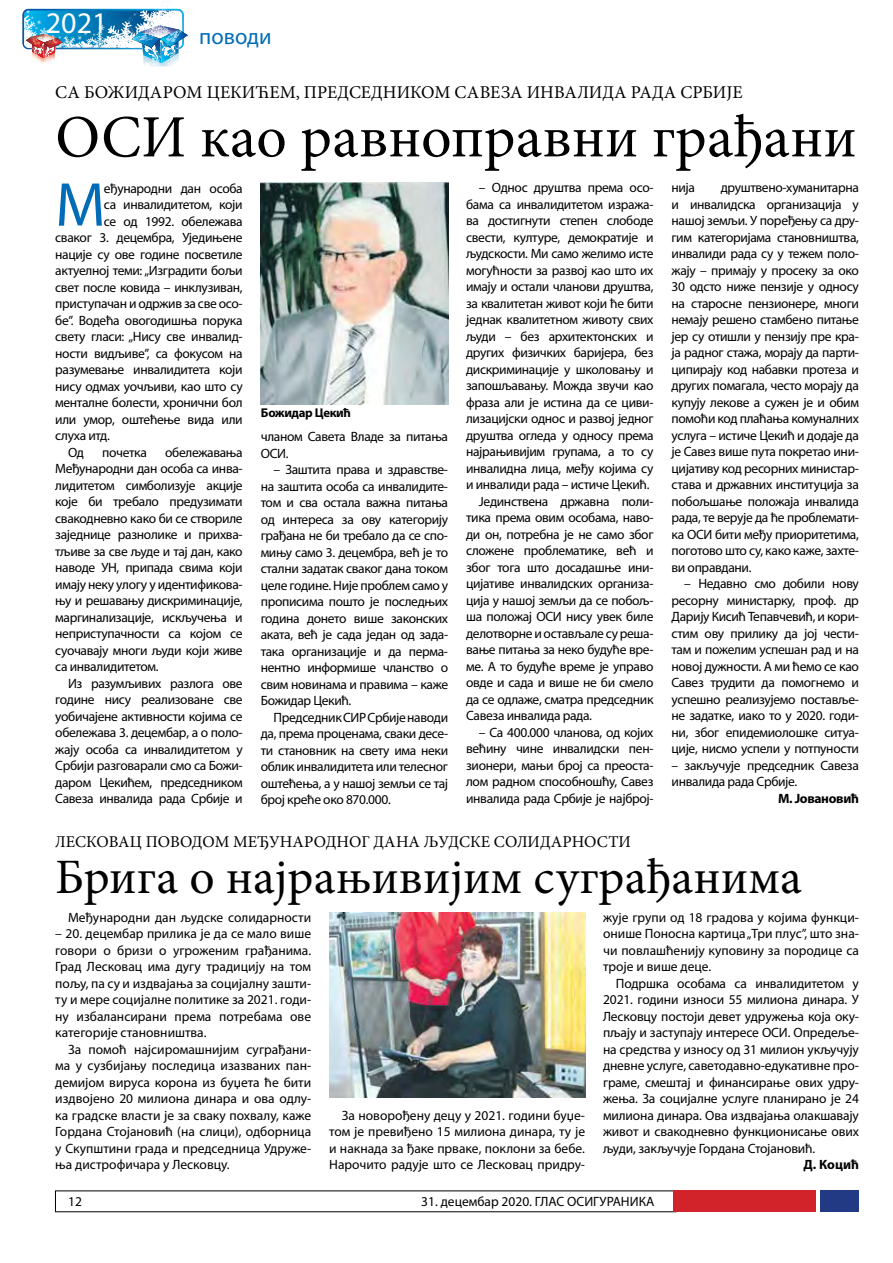
<style>
.page{position:relative;width:893px;height:1263px;background:#fff}
.page>*{position:absolute;margin:0;border:0;box-sizing:border-box;transform-origin:0 0}
.t1{font:62.4px "Myriad Pro";color:#006cb7}
.t2{font:60px "Minion Pro";color:#000}
.t3{font:49.5px "Minion Pro";color:#000}
.t4{font:30px "Myriad Pro";color:#fff}
.t5{font:22.5px "Myriad Pro";color:#006cb7}
.t6{font:18px "Minion Pro";color:#000}
.t7{font:16.5px "Minion Pro";color:#000}
.t8{font:13.5px/16.5px "Myriad Pro";letter-spacing:-.025em;color:#000;text-align:justify}
.t9{font:13.5px "Myriad Pro";color:#000}
.t10{font:700 13.5px "Myriad Pro";letter-spacing:-.025em;color:#000}
.t11{font:700 12.75px "Myriad Pro";letter-spacing:-.025em;color:#000}
</style>
<div class="page">
<div style="left:821px;top:1191px;width:38px;height:21px;background:#223983"></div>
<div style="left:673px;top:1191px;width:143px;height:21px;background:#d2232a"></div>
<img style="left:261px;top:183px;width:187px;height:221px">
<img style="left:329px;top:912px;width:256px;height:185px">
<img style="left:24px;top:1px;width:164px;height:66px">
<h3 class="t4" style="left:46px;top:5px;width:69px">2021.</h3>
<h3 class="t5" style="left:199px;top:22px;width:74px">поводи</h3>
<h3 class="t6" style="left:55px;top:80px;width:689px">СА БОЖИДАРОМ ЦЕКИЋЕМ, ПРЕДСЕДНИКОМ САВЕЗА ИНВАЛИДА РАДА СРБИЈЕ</h3>
<h2 class="t2" style="left:55px;top:97px;width:803px">ОСИ као равноправни грађани</h2>
<h1 class="t1" style="left:55px;top:166px;width:52px">М</h1>
<p class="t8" style="left:104px;top:180px;width:140px">еђународни дан особа</p>
<p class="t8" style="left:104px;top:196px;width:140px">са инвалидитетом, који</p>
<p class="t8" style="left:104px;top:213px;width:140px">се од 1992. обележава</p>
<p class="t8" style="left:55px;top:229px;width:189px">сваког 3. децембра, Уједињене</p>
<p class="t8" style="left:55px;top:246px;width:189px">нације су ове године посветиле</p>
<p class="t8" style="left:55px;top:262px;width:189px">актуелној теми: „Изградити бољи</p>
<p class="t8" style="left:55px;top:279px;width:189px">свет после ковида – инклузиван,</p>
<p class="t8" style="left:55px;top:295px;width:188px">приступачан и одржив за све осо-</p>
<p class="t8" style="left:55px;top:312px;width:189px">бе”. Водећа овогодишња порука</p>
<p class="t8" style="left:55px;top:328px;width:188px">свету гласи: „Нису све инвалид-</p>
<p class="t8" style="left:55px;top:345px;width:189px">ности видљиве”, са фокусом на</p>
<p class="t8" style="left:55px;top:361px;width:189px">разумевање инвалидитета који</p>
<p class="t8" style="left:55px;top:378px;width:189px">нису одмах уочљиви, као што су</p>
<p class="t8" style="left:55px;top:394px;width:189px">менталне болести, хронични бол</p>
<p class="t8" style="left:55px;top:411px;width:189px">или умор, оштећење вида или</p>
<p class="t8" style="left:55px;top:427px;width:56px">слуха итд.</p>
<p class="t8" style="left:68px;top:444px;width:17px">Од</p>
<p class="t8" style="left:102px;top:444px;width:46px">почетка</p>
<p class="t8" style="left:55px;top:444px;width:189px;text-indent:110px">обележавања Међународни дан особа са инва&shy;лидитетом симболизује акције које би требало предузимати свакодневно како би се створиле заједнице разнолике и прихва&shy;тљиве за све људе и тај дан, како наводе УН, припада свима који имају неку улогу у идентификова&shy;њу и решавању дискриминације, маргинализације, искључења и неприступачности са којом се суочавају многи људи који живе са инвалидитетом.</p>
<p class="t8" style="left:55px;top:675px;width:189px;text-indent:13px">Из разумљивих разлога ове године нису реализоване све уобичајене активности којима се обележава 3. децембар, а о поло&shy;жају особа са инвалидитетом у Србији разговарали смо са Божи&shy;даром Цекићем, председником Савеза инвалида рада Србије и</p>
<p class="t11" style="left:261px;top:405px;width:91px">Божидар Цекић</p>
<p class="t8" style="left:261px;top:428px;width:189px">чланом Савета Владе за питања<br>ОСИ.</p>
<p class="t8" style="left:261px;top:461px;width:189px;text-indent:13px">– Заштита права и здравстве&shy;на заштита особа са инвалидите&shy;том и сва остала важна питања од интереса за ову категорију грађана не би требало да се спо&shy;мињу само 3. децембра, већ је то стални задатак сваког дана током целе године. Није проблем само у прописима пошто је последњих година донето више законских аката, већ је сада један од зада&shy;така организације и да перма&shy;нентно информише чланство о свим новинама и правима – каже Божидар Цекић.</p>
<p class="t8" style="left:261px;top:709px;width:189px;text-indent:13px">Председник СИР Србије наводи да, према проценама, сваки десе&shy;ти становник на свету има неки облик инвалидитета или телесног оштећења, а у нашој земљи се тај број креће око 870.000.</p>
<p class="t8" style="left:479px;top:179px;width:175px">– Однос друштва према осо-</p>
<p class="t8" style="left:466px;top:196px;width:188px">бама са инвалидитетом изража-</p>
<p class="t8" style="left:466px;top:212px;width:189px">ва достигнути степен слободе</p>
<p class="t8" style="left:466px;top:229px;width:189px">свести, културе, демократије и</p>
<p class="t8" style="left:466px;top:245px;width:189px">људскости. Ми само желимо исте</p>
<p class="t8" style="left:466px;top:262px;width:189px">могућности за развој као што их</p>
<p class="t8" style="left:466px;top:278px;width:189px">имају и остали чланови друштва,</p>
<p class="t8" style="left:466px;top:295px;width:189px">за квалитетан живот који ће бити</p>
<p class="t8" style="left:466px;top:311px;width:189px">једнак квалитетном животу свих</p>
<p class="t8" style="left:466px;top:328px;width:189px">људи – без архитектонских и</p>
<p class="t8" style="left:466px;top:344px;width:189px">других физичких баријера, без</p>
<p class="t8" style="left:466px;top:361px;width:189px">дискриминације у школовању и</p>
<p class="t8" style="left:466px;top:377px;width:189px">запошљавању. Можда звучи као</p>
<p class="t8" style="left:466px;top:394px;width:188px">фраза али је истина да се циви-</p>
<p class="t8" style="left:466px;top:410px;width:189px">лизацијски однос и развој једног</p>
<p class="t8" style="left:466px;top:427px;width:189px">друштва огледа у односу према</p>
<p class="t8" style="left:466px;top:443px;width:189px">најрањивијим групама, а то су</p>
<p class="t8" style="left:466px;top:460px;width:189px">инвалидна лица, међу којима су</p>
<p class="t8" style="left:466px;top:476px;width:185px">и инвалиди рада – истиче Цекић.</p>
<p class="t8" style="left:479px;top:493px;width:175px">Јединствена државна поли-</p>
<p class="t8" style="left:466px;top:509px;width:188px">тика према овим особама, наво-</p>
<p class="t8" style="left:466px;top:526px;width:189px">ди он, потребна је не само због</p>
<p class="t8" style="left:466px;top:542px;width:189px">сложене проблематике, већ и</p>
<p class="t8" style="left:466px;top:559px;width:188px">због тога што досадашње ини-</p>
<p class="t8" style="left:466px;top:575px;width:188px">цијативе инвалидских организа-</p>
<p class="t8" style="left:466px;top:592px;width:188px">ција у нашој земљи да се побољ-</p>
<p class="t8" style="left:466px;top:608px;width:189px">ша положај ОСИ нису увек биле</p>
<p class="t8" style="left:466px;top:625px;width:188px">делотворне и остављале су реша-</p>
<p class="t8" style="left:466px;top:641px;width:188px">вање питања за неко будуће вре-</p>
<p class="t8" style="left:466px;top:658px;width:189px">ме. А то будуће време је управо</p>
<p class="t8" style="left:466px;top:674px;width:189px">овде и сада и више не би смело</p>
<p class="t8" style="left:466px;top:691px;width:189px">да се одлаже, сматра председник</p>
<p class="t8" style="left:466px;top:707px;width:127px">Савеза инвалида рада.</p>
<p class="t8" style="left:466px;top:724px;width:189px;text-indent:13px">– Са 400.000 чланова, од којих већину чине инвалидски пен&shy;зионери, мањи број са преоста&shy;лом радном способношћу, Савез инвалида рада Србије је најброј-</p>
<p class="t8" style="left:671px;top:179px;width:25px">нија</p>
<p class="t8" style="left:671px;top:179px;width:189px;text-indent:49px">друштвено-хуманитарна и инвалидска организација у нашој земљи. У поређењу са дру&shy;гим категоријама становништва, инвалиди рада су у тежем поло&shy;жају – примају у просеку за око 30 одсто ниже пензије у односу на старосне пензионере, многи немају решено стамбено питање јер су отишли у пензију пре кра&shy;ја радног стажа, морају да парти&shy;ципирају код набавки протеза и других помагала, често морају да купују лекове а сужен је и обим помоћи код плаћања комуналних услуга – истиче Цекић и додаје да је Савез више пута покретао ини&shy;цијативу код ресорних министар&shy;става и државних институција за побољшање положаја инвалида рада, те верује да ће проблемати&shy;ка ОСИ бити међу приоритетима, поготово што су, како каже, захте&shy;ви оправдани.</p>
<p class="t8" style="left:671px;top:575px;width:189px;text-indent:13px">– Недавно смо добили нову ресорну министарку, проф. др Дарију Кисић Тепавчевић, и кори&shy;стим ову прилику да јој чести&shy;там и пожелим успешан рад и на новој дужности. А ми ћемо се као Савез трудити да помогнемо и успешно реализујемо поставље&shy;не задатке, иако то у 2020. годи&shy;ни, због епидемиолошке ситуа&shy;ције, нисмо успели у потпуности</p>
<p class="t8" style="left:671px;top:757px;width:189px">– закључује председник Савеза инвалида рада Србије.</p>
<p class="t10" style="left:778px;top:789px;width:82px">М. Јовановић</p>
<p class="t7" style="left:55px;top:830px;width:577px">ЛЕСКОВАЦ ПОВОДОМ МЕЂУНАРОДНОГ ДАНА ЉУДСКЕ СОЛИДАРНОСТИ</p>
<h3 class="t3" style="left:55px;top:844px;width:748px">Брига о најрањивијим суграђанима</h3>
<p class="t9" style="left:68px;top:909px;width:245px">Међународни дан људске солидарности</p>
<p class="t8" style="left:55px;top:925px;width:257px">– 20. децембар прилика је да се мало више говори о бризи о угроженим грађанима.<br>Град Лесковац има дугу традицију на том пољу, па су и издвајања за социјалну зашти&shy;ту и мере социјалне политике за 2021. годи&shy;ну избалансирани према потребама ове категорије становништва.</p>
<p class="t8" style="left:55px;top:1041px;width:257px;text-indent:13px">За помоћ најсиромашнијим суграђани&shy;ма у сузбијању последица изазваних пан&shy;демијом вируса корона из буџета ће бити издвојено 20 милиона динара и ова одлу&shy;ка градске власти је за сваку похвалу, каже Гордана Стојановић (на слици), одборница у Скупштини града и председница Удруже&shy;ња дистрофичара у Лесковцу.</p>
<p class="t8" style="left:329px;top:1106px;width:257px;text-indent:13px">За новорођену децу у 2021. години буџе&shy;том је превиђено 15 милиона динара, ту је и накнада за ђаке прваке, поклони за бебе.<br>Нарочито радује што се Лесковац придру-</p>
<p class="t8" style="left:603px;top:909px;width:257px">жује групи од 18 градова у којима функци&shy;онише Поносна картица „Три плус”, што зна&shy;чи повлашћенију куповину за породице са троје и више деце.</p>
<p class="t8" style="left:603px;top:975px;width:257px;text-indent:13px">Подршка особама са инвалидитетом у 2021. години износи 55 милиона динара. У Лесковцу постоји девет удружења која оку&shy;пљају и заступају интересе ОСИ. Опредеље&shy;на средства у износу од 31 милион укључују дневне услуге, саветодавно-едукативне про&shy;граме, смештај и финансирање ових удру&shy;жења. За социјалне услуге планирано је 24 милиона динара. Ова издвајања олакшавају живот и свакодневно функционисање ових људи, закључује Гордана Стојановић.</p>
<p class="t10" style="left:803px;top:1156px;width:57px">Д. Коцић</p>
<p class="t8" style="left:68px;top:1193px;width:15px">12</p>
<p class="t9" style="left:421px;top:1193px;width:235px">31. децембар 2020. ГЛАС ОСИГУРАНИКА</p>
</div>
